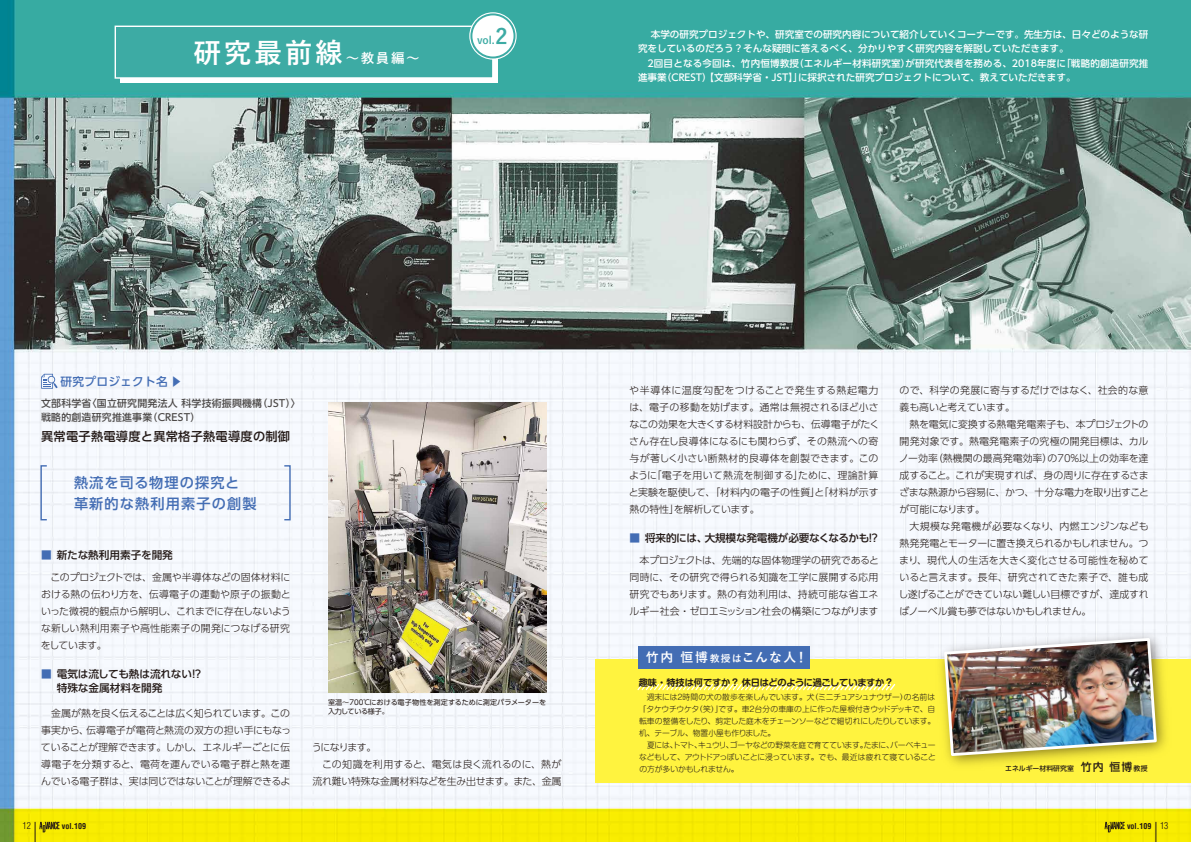
<style>
.page{position:relative;width:1191px;height:842px;background:#fff}
.page>*{position:absolute;margin:0;border:0;box-sizing:border-box;transform-origin:0 0}
.t1{font:700 27.7px "Yu Go";letter-spacing:.1em;color:#fff}
.t2{font:500 14.2px/21.3px "UD Shin Go Pro";letter-spacing:.08em;color:#436db4}
.t3{font:700 12.8px "Yu Go";letter-spacing:.11em;color:#fff}
.t4{font:500 12.2px "UD Shin Go Pro";letter-spacing:.02em;color:#221815}
.t5{font:500 11.7px "UD Shin Go Pro";letter-spacing:.02em;color:#436db4}
.t6{font:500 10.6px/13.5px "UD Shin Go Pr 6 N";letter-spacing:-.015em;color:#221815}
.t7{font:700 10.5px "Yu Go";color:#3daba4}
.t8{font:300 9.9px/17px "UD Shin Go Pr 6 N";letter-spacing:-.015em;color:#221815;text-align:justify}
.t9{font:500 9.9px/13.5px "UD Shin Go Pro";letter-spacing:.02em;color:#4c4948}
.t10{font:300 9.9px "UD Shin Go Pr 6 N";letter-spacing:.02em;color:#221815}
.t11{font:500 9.6px/14.4px "UD Shin Go Pro";color:#fff}
.t12{font:300 condensed 9.4px "Helvetica";color:#221815}
.t13{font:700 9.2px "Shin M Go Pro De";letter-spacing:-.02em;color:#221815}
.t14{font:700 condensed 8px "Helvetica";color:#221815}
.t15{font:300 7.8px/12px "Shin M Go Pro";letter-spacing:-.02em;color:#221815;text-align:justify}
.t16{font:7.1px/9.6px "UD Shin Go Pro";letter-spacing:-.005em;color:#221815}
.t17{font:500 6.9px "UD Shin Go Pro";color:#221815}
.s1{font-size:13.5px}
.s2{font-size:21.1px}
.s3{color:#436db4}
.s4{font-size:9.8px}
.s5{font-size:10.9px}
.s6{font-weight:300;font-size:9.4px}
</style>
<div class="page">
<img style="left:0;top:0;width:1191px;height:842px">
<img style="left:328px;top:402px;width:218px;height:291px">
<div style="left:40px;top:465px;width:8px;height:55px;border:1px solid #436db4"></div>
<div style="left:284px;top:465px;width:7px;height:55px;border:1px solid #436db4"></div>
<svg style="left:41px;top:374px;width:17px;height:15px"></svg>
<div style="left:595px;top:659px;width:596px;height:124px;background:#fff33f"></div>
<div style="left:638px;top:646px;width:172px;height:23px;background:#436db4"></div>
<img style="left:931px;top:625px;width:244px;height:140px">
<img style="left:942px;top:636px;width:216px;height:122px">
<svg style="left:637px;top:684px;width:259px;height:7px"></svg>
<div style="left:120px;top:31px;width:377px;height:51px;background:#fff"></div>
<div style="left:115px;top:26px;width:378px;height:53px;background:#3daba4;border:1px solid #fff"></div>
<div style="left:469px;top:12px;width:47px;height:48px;border:4px solid #fff;border-radius:50%"></div>
<div style="left:471px;top:14px;width:43px;height:44px;background:#fff;border-radius:50%"></div>
<div style="left:470px;top:13px;width:45px;height:45px;border:2px solid #3daba4;border-radius:50%"></div>
<svg style="left:35px;top:822px;width:24px;height:20px"></svg>
<svg style="left:1104px;top:822px;width:20px;height:10px"></svg>
<svg style="left:1155px;top:822px;width:1px;height:20px"></svg>
<h1 class="t1" style="left:193px;top:37px;width:228px">研究最前線<span class="s1">～教員編～</span></h1>
<p class="t7" style="left:477px;top:34px;width:32px">vol.<span class="s2">2</span></p>
<p class="t11" style="left:638px;top:27px;width:512px;text-indent:13px">本学の研究プロジェクトや、研究室での研究内容について紹介していくコーナーです。先生方は、日々どのような研究をしているのだろう？そんな疑問に答えるべく、分かりやすく研究内容を解説していただきます。</p>
<p class="t11" style="left:638px;top:55px;width:512px;text-indent:10px">2回目となる今回は、竹内恒博教授（エネルギー材料研究室）が研究代表者を務める、2018年度に「戦略的創造研究推進事業（CREST）【文部科学省・JST】」に採択された研究プロジェクトについて、教えていただきます。</p>
<p class="t5" style="left:61px;top:372px;width:123px">研究プロジェクト名 ▶</p>
<p class="t9" style="left:41px;top:396px;width:261px">文部科学省〈国立研究開発法人 科学技術振興機構（JST）〉戦略的創造研究推進事業（CREST）</p>
<p class="t4" style="left:41px;top:427px;width:250px">異常電子熱電導度と異常格子熱電導度の制御</p>
<h2 class="t2" style="left:74px;top:471px;width:184px">熱流を司る物理の探究と革新的な熱利用素子の創製</h2>
<p class="t6" style="left:41px;top:548px;width:133px"><span class="s3">■</span> 新たな熱利用素子を開発</p>
<p class="t8" style="left:41px;top:568px;width:251px;text-indent:10px">このプロジェクトでは、金属や半導体などの固体材料における熱の伝わり方を、伝導電子の運動や原子の振動といった微視的観点から解明し、これまでに存在しないような新しい熱利用素子や高性能素子の開発につなげる研究をしています。</p>
<p class="t6" style="left:57px;top:667px;width:156px;text-indent:-16px"><span class="s3">■</span> 電気は流しても熱は流れない！？　特殊な金属材料を開発</p>
<p class="t8" style="left:41px;top:704px;width:251px;text-indent:10px">金属が熱を良く伝えることは広く知られています。この事実から、伝導電子が電荷と熱流の双方の担い手にもなっていることが理解できます。しかし、エネルギーごとに伝導電子を分類すると、電荷を運んでいる電子群と熱を運んでいる電子群は、実は同じではないことが理解できるよ</p>
<p class="t16" style="left:328px;top:697px;width:220px">室温～700℃における電子物性を測定するために測定パラメーターを入力している様子。</p>
<p class="t8" style="left:312px;top:739px;width:66px">うになります。</p>
<p class="t10" style="left:322px;top:756px;width:241px">この知識を利用すると、電気は良く流れるのに、熱が</p>
<p class="t8" style="left:313px;top:773px;width:250px">流れ難い特殊な金属材料などを生み出せます。また、金属</p>
<p class="t8" style="left:629px;top:381px;width:252px">や半導体に温度勾配をつけることで発生する熱起電力は、電子の移動を妨げます。通常は無視されるほど小さなこの効果を大きくする材料設計からも、伝導電子がたくさん存在し良導体になるにも関わらず、その熱流への寄与が著しく小さい断熱材的良導体を創製できます。このように「電子を用いて熱流を制御する」ために、理論計算と実験を駆使して、「材料内の電子の性質」と「材料が示す熱の特性」を解析しています。</p>
<p class="t6" style="left:629px;top:531px;width:252px"><span class="s3">■</span> 将来的には、大規模な発電機が必要なくなるかも！？</p>
<p class="t8" style="left:629px;top:551px;width:251px;text-indent:10px">本プロジェクトは、先端的な固体物理学の研究であると同時に、その研究で得られる知識を工学に展開する応用研究でもあります。熱の有効利用は、持続可能な省エネルギー社会・ゼロエミッション社会の構築につながります</p>
<p class="t3" style="left:645px;top:650px;width:163px">竹内 恒博<span class="s4">教授は</span>こんな人！</p>
<p class="t8" style="left:899px;top:381px;width:250px">ので、科学の発展に寄与するだけではなく、社会的な意義も高いと考えています。</p>
<p class="t8" style="left:899px;top:415px;width:252px;text-indent:11px">熱を電気に変換する熱電発電素子も、本プロジェクトの開発対象です。熱電発電素子の究極の開発目標は、カルノー効率（熱機関の最高発電効率）の70%以上の効率を達成すること。これが実現すれば、身の周りに存在するさまざまな熱源から容易に、かつ、十分な電力を取り出すことが可能になります。</p>
<p class="t8" style="left:898px;top:517px;width:252px;text-indent:11px">大規模な発電機が必要なくなり、内燃エンジンなども熱発発電とモーターに置き換えられるかもしれません。つまり、現代人の生活を大きく変化させる可能性を秘めていると言えます。長年、研究されてきた素子で、誰も成し遂げることができていない難しい目標ですが、達成すればノーベル賞も夢ではないかもしれません。</p>
<p class="t13" style="left:638px;top:675px;width:256px">趣味・特技は何ですか？休日はどのように過ごしていますか？</p>
<p class="t15" style="left:639px;top:690px;width:298px;text-indent:8px">週末には２時間の犬の散歩を楽しんでいます。犬（ミニチュアシュナウザー）の名前は「タケウチウケタ（笑）」です。車２台分の車庫の上に作った屋根付きウッドデッキで、自転車の整備をしたり、剪定した庭木をチェーンソーなどで細切れにしたりしています。机、テーブル、物置小屋も作りました。</p>
<p class="t15" style="left:639px;top:738px;width:298px;text-indent:8px">夏には、トマト、キュウリ、ゴーヤなどの野菜を庭で育てています。たまに、バーベキューなどもして、アウトドアっぽいことに浸っています。でも、最近は疲れて寝ていることの方が多いかもしれません。</p>
<p class="t17" style="left:1005px;top:762px;width:144px">エネルギー材料研究室　<span class="s5">竹内 恒博</span>教授</p>
<p class="t12" style="left:22px;top:820px;width:10px">12</p>
<p class="t14" style="left:62px;top:821px;width:26px">vol.109</p>
<p class="t14" style="left:1127px;top:821px;width:43px">vol.109 <span class="s6">13</span></p>
</div>
